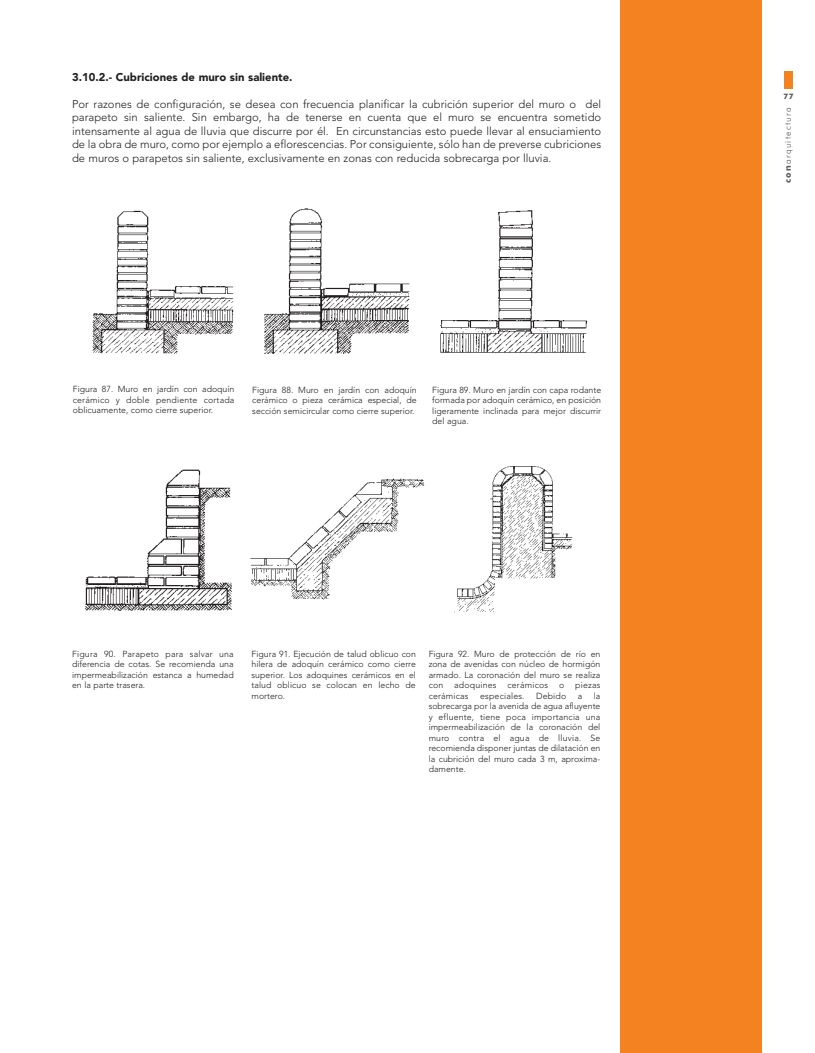
<style>
.page{position:relative;width:815px;height:1053px;background:#fff}
.page>*{position:absolute;margin:0;border:0;box-sizing:border-box;transform-origin:0 0}
.t1{font:300 11.25px/13.5px "Avenir";color:#231f20;text-align:justify}
.t2{font:900 11.25px "Avenir";color:#231f20}
.t3{font:300 8.75px/10.5px "Avenir";color:#231f20;text-align:justify}
.t4{font:300 8.75px "Avenir";letter-spacing:.02em;color:#231f20}
.t5{font:300 8.75px "Futura BT";letter-spacing:.14em;color:#57585a}
.t6{font:700 7.5px "Futura BT";color:#57585a}
.s1{font-weight:700}
</style>
<div class="page">
<div style="left:784px;top:71px;width:9px;height:18px;background:#f58220"></div>
<div style="left:620px;top:0;width:142px;height:1052px;background:#f58220"></div>
<img style="left:92px;top:210px;width:142px;height:144px">
<img style="left:264px;top:208px;width:146px;height:146px">
<img style="left:440px;top:210px;width:147px;height:144px">
<img style="left:85px;top:469px;width:147px;height:142px">
<img style="left:250px;top:478px;width:175px;height:122px">
<img style="left:454px;top:466px;width:119px;height:147px">
<p class="t2" style="left:72px;top:72px;width:222px">3.10.2.- Cubriciones de muro sin saliente.</p>
<p class="t1" style="left:72px;top:98px;width:531px">Por razones de configuración, se desea con frecuencia planificar la cubrición superior del muro o del parapeto sin saliente. Sin embargo, ha de tenerse en cuenta que el muro se encuentra sometido intensamente al agua de lluvia que discurre por él. En circunstancias esto puede llevar al ensuciamiento de la obra de muro, como por ejemplo a eflorescencias. Por consiguiente, sólo han de preverse cubriciones de muros o parapetos sin saliente, exclusivamente en zonas con reducida sobrecarga por lluvia.</p>
<p class="t3" style="left:73px;top:385px;width:163px">Figura 87. Muro en jardín con adoquín cerámico y doble pendiente cortada oblicuamente, como cierre superior.</p>
<p class="t3" style="left:252px;top:385px;width:166px">Figura 88. Muro en jardín con adoquín cerámico o pieza cerámica especial, de sección semicircular como cierre superior.</p>
<p class="t3" style="left:432px;top:385px;width:170px">Figura 89. Muro en jardín con capa rodante formada por adoquín cerámico, en posición ligeramente inclinada para mejor discurrir del agua.</p>
<p class="t3" style="left:72px;top:649px;width:163px">Figura 90. Parapeto para salvar una diferencia de cotas. Se recomienda una impermeabilización estanca a humedad en la parte trasera.</p>
<p class="t3" style="left:252px;top:649px;width:166px">Figura 91. Ejecución de talud oblicuo con hilera de adoquín cerámico como cierre superior. Los adoquines cerámicos en el talud oblicuo se colocan en lecho de mortero.</p>
<p class="t3" style="left:429px;top:649px;width:173px">Figura 92. Muro de protección de río en zona de avenidas con núcleo de hormigón armado. La coronación del muro se realiza con</p>
<p class="t4" style="left:454px;top:681px;width:95px">adoquines cerámicos</p>
<p class="t3" style="left:559px;top:680px;width:7px">o</p>
<p class="t3" style="left:575px;top:680px;width:27px">piezas</p>
<p class="t4" style="left:429px;top:692px;width:42px">cerámicas</p>
<p class="t4" style="left:480px;top:692px;width:46px">especiales.</p>
<p class="t3" style="left:536px;top:691px;width:32px">Debido</p>
<p class="t3" style="left:578px;top:691px;width:6px">a</p>
<p class="t3" style="left:429px;top:691px;width:173px;text-indent:165px">la sobrecarga por la avenida de agua afluyente y efluente, tiene poca importancia una impermeabilización de la coronación del muro contra el agua de lluvia. Se recomienda disponer juntas de dilatación en la cubrición del muro cada 3 m, aproxima&shy;damente.</p>
<p class="t6" style="left:784px;top:94px;width:11px">77</p>
<p class="t5" style="left:784px;top:183px;width:78px;rotate:-90deg"><span class="s1">con</span>arquitectura</p>
</div>
